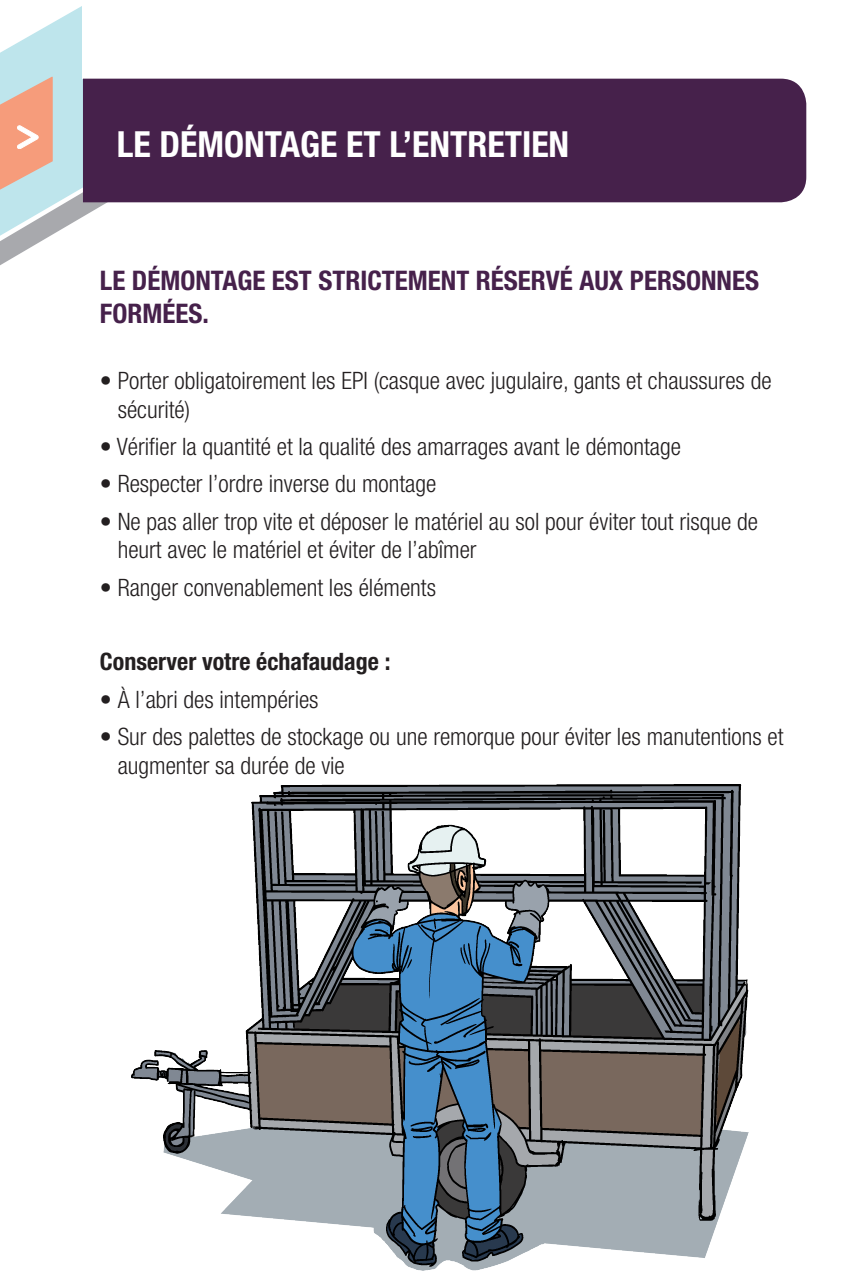
<style>
.page{position:relative;width:851px;height:1276px;background:#fff}
.page>*{position:absolute;margin:0;border:0;box-sizing:border-box;transform-origin:0 0}
.t1{font:700 condensed 36px "Helvetica Neue";color:#fff}
.t2{font:700 condensed 27px/32.4px "Helvetica Neue";color:#46214b}
.t3{font:300 condensed 24px/28.8px "Helvetica Neue";color:#231f20}
.t4{font:700 condensed 24px "Helvetica Neue";color:#231f20}
</style>
<div class="page">
<svg style="left:0;top:25px;width:366px;height:240px"></svg>
<div style="left:83px;top:0;width:737px;height:79px;background:#fff"></div>
<svg style="left:0;top:77px;width:53px;height:131px;background:#e2b8a6"></svg>
<div style="left:83px;top:79px;width:723px;height:123px;background:#46214b"></div>
<img style="left:132px;top:784px;width:616px;height:486px">
<h1 class="t1" style="left:117px;top:122px;width:454px">LE DÉMONTAGE ET L’ENTRETIEN</h1>
<p class="t2" style="left:100px;top:264px;width:660px">LE DÉMONTAGE EST STRICTEMENT RÉSERVÉ AUX PERSONNES<br>FORMÉES.</p>
<p class="t3" style="left:118px;top:366px;width:655px;text-indent:-18px">• Porter obligatoirement les EPI (casque avec jugulaire, gants et chaussures de sécurité)</p>
<p class="t3" style="left:100px;top:432px;width:582px">• Vérifier la quantité et la qualité des amarrages avant le démontage</p>
<p class="t3" style="left:100px;top:469px;width:338px">• Respecter l’ordre inverse du montage</p>
<p class="t3" style="left:118px;top:506px;width:642px;text-indent:-18px">• Ne pas aller trop vite et déposer le matériel au sol pour éviter tout risque de heurt avec le matériel et éviter de l’abîmer</p>
<p class="t3" style="left:100px;top:573px;width:337px">• Ranger convenablement les éléments</p>
<p class="t4" style="left:100px;top:647px;width:292px">Conserver votre échafaudage :</p>
<p class="t3" style="left:100px;top:684px;width:220px">• À l’abri des intempéries</p>
<p class="t3" style="left:118px;top:722px;width:667px;text-indent:-18px">• Sur des palettes de stockage ou une remorque pour éviter les manutentions et augmenter sa durée de vie</p>
</div>
